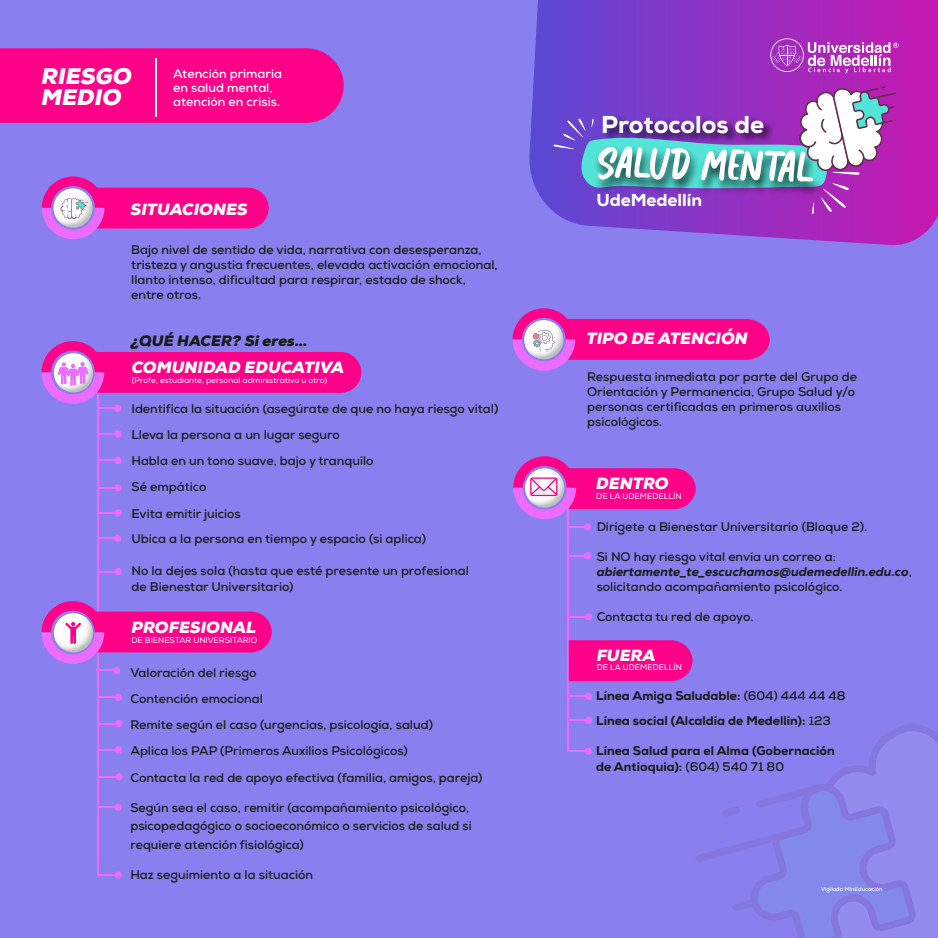
<style>
.page{position:relative;width:938px;height:938px;background:#897fee}
.page>*{position:absolute;margin:0;border:0;box-sizing:border-box;transform-origin:0 0}
.t1{font:800 24.38px "Nexa";color:#fff}
.t2{font:italic 900 22.5px/20.8px "Nexa";color:#fff}
.t3{font:800 17.31px "Nexa";color:#fff}
.t4{font:italic 900 16.25px "Nexa";color:#fff}
.t5{font:italic 900 15px "Nexa";color:#1b1b1a}
.t6{font:700 12.5px/15px "Nexa";color:#1b1b1a}
.t7{font:800 12.5px/25px "Nexa";color:#1b1b1a}
.t8{font:700 12.5px/13.8px "Nexa";color:#fff}
.t9{font:8.12px "Nexa";color:#fff}
.t10{font:700 5.62px "Nexa";color:#fff}
.s1{font-weight:800;font-style:italic}
.s2{font-weight:700}
</style>
<div class="page">
<div style="left:0;top:48px;width:344px;height:75px;background:#ff0089"></div>
<hr style="left:97px;top:376px;width:2px;height:499px;background:#eb6cff">
<div style="left:114px;top:405px;width:7px;height:7px;background:#eb6cff;border-radius:50%"></div>
<hr style="left:155px;top:58px;width:1px;height:58px;background:#fff">
<svg style="left:42px;top:176px;width:227px;height:63px"></svg>
<svg style="left:41px;top:341px;width:320px;height:68px"></svg>
<div style="left:114px;top:430px;width:8px;height:7px;background:#eb6cff;border-radius:50%"></div>
<svg style="left:99px;top:433px;width:15px;height:1px"></svg>
<svg style="left:512px;top:308px;width:257px;height:63px"></svg>
<svg style="left:529px;top:0;width:409px;height:246px;background:#9239c6"></svg>
<svg style="left:770px;top:38px;width:128px;height:36px;background:#bf59c9"></svg>
<svg style="left:553px;top:86px;width:343px;height:128px;background:#8e6dc3"></svg>
<div style="left:114px;top:457px;width:7px;height:7px;background:#eb6cff;border-radius:50%"></div>
<svg style="left:99px;top:460px;width:15px;height:1px"></svg>
<div style="left:114px;top:484px;width:8px;height:7px;background:#eb6cff;border-radius:50%"></div>
<svg style="left:99px;top:487px;width:15px;height:1px"></svg>
<div style="left:114px;top:509px;width:8px;height:7px;background:#eb6cff;border-radius:50%"></div>
<svg style="left:99px;top:512px;width:15px;height:1px"></svg>
<div style="left:114px;top:535px;width:7px;height:7px;background:#eb6cff;border-radius:50%"></div>
<svg style="left:99px;top:538px;width:15px;height:1px"></svg>
<div style="left:113px;top:667px;width:7px;height:7px;background:#eb6cff;border-radius:50%"></div>
<svg style="left:41px;top:601px;width:231px;height:70px"></svg>
<div style="left:115px;top:693px;width:7px;height:8px;background:#eb6cff;border-radius:50%"></div>
<svg style="left:99px;top:696px;width:16px;height:2px"></svg>
<div style="left:115px;top:720px;width:7px;height:7px;background:#eb6cff;border-radius:50%"></div>
<svg style="left:99px;top:723px;width:16px;height:1px"></svg>
<div style="left:115px;top:746px;width:7px;height:7px;background:#eb6cff;border-radius:50%"></div>
<svg style="left:99px;top:749px;width:16px;height:1px"></svg>
<div style="left:116px;top:773px;width:7px;height:7px;background:#eb6cff;border-radius:50%"></div>
<svg style="left:99px;top:776px;width:17px;height:1px"></svg>
<div style="left:115px;top:803px;width:7px;height:7px;background:#eb6cff;border-radius:50%"></div>
<svg style="left:99px;top:806px;width:16px;height:1px"></svg>
<div style="left:115px;top:871px;width:7px;height:7px;background:#eb6cff;border-radius:50%"></div>
<svg style="left:99px;top:874px;width:16px;height:1px"></svg>
<hr style="left:567px;top:501px;width:1px;height:250px;background:#eb6cff">
<div style="left:584px;top:747px;width:8px;height:7px;background:#eb6cff;border-radius:50%"></div>
<svg style="left:568px;top:750px;width:16px;height:1px"></svg>
<div style="left:585px;top:692px;width:7px;height:8px;background:#eb6cff;border-radius:50%"></div>
<svg style="left:568px;top:695px;width:17px;height:2px"></svg>
<div style="left:584px;top:716px;width:8px;height:7px;background:#eb6cff;border-radius:50%"></div>
<svg style="left:568px;top:719px;width:16px;height:1px"></svg>
<div style="left:568px;top:640px;width:124px;height:41px;background:#ff0089"></div>
<svg style="left:513px;top:456px;width:182px;height:63px"></svg>
<svg style="left:696px;top:724px;width:242px;height:214px"></svg>
<div style="left:115px;top:568px;width:7px;height:7px;background:#eb6cff;border-radius:50%"></div>
<svg style="left:99px;top:571px;width:16px;height:1px"></svg>
<div style="left:585px;top:613px;width:7px;height:7px;background:#eb6cff;border-radius:50%"></div>
<svg style="left:568px;top:616px;width:17px;height:1px"></svg>
<div style="left:584px;top:552px;width:7px;height:7px;background:#eb6cff;border-radius:50%"></div>
<svg style="left:568px;top:555px;width:16px;height:1px"></svg>
<div style="left:584px;top:523px;width:7px;height:7px;background:#eb6cff;border-radius:50%"></div>
<svg style="left:568px;top:526px;width:16px;height:1px"></svg>
<h2 class="t2" style="left:41px;top:66px;width:92px">RIESGO<br>MEDIO</h2>
<p class="t8" style="left:173px;top:67px;width:110px">Atención primaria en salud mental, atención en crisis.</p>
<h3 class="t4" style="left:131px;top:198px;width:119px">SITUACIONES</h3>
<p class="t6" style="left:131px;top:242px;width:368px">Bajo nivel de sentido de vida, narrativa con desesperanza, tristeza y angustia frecuentes, elevada activación emocional, llanto intenso, dificultad para respirar, estado de shock, entre otros.</p>
<p class="t5" style="left:131px;top:331px;width:178px">¿QUÉ HACER? Si eres…</p>
<h3 class="t4" style="left:132px;top:357px;width:214px">COMUNIDAD EDUCATIVA</h3>
<p class="t9" style="left:132px;top:375px;width:197px">(Profe, estudiante, personal administrativo u otro)</p>
<p class="t6" style="left:131px;top:395px;width:368px;line-height:26.2px">Identifica la situación (asegúrate de que no haya riesgo vital)<br>Lleva la persona a un lugar seguro<br>Habla en un tono suave, bajo y tranquilo<br>Sé empático<br>Evita emitir juicios</p>
<p class="t6" style="left:131px;top:531px;width:296px">Ubica a la persona en tiempo y espacio (si aplica)</p>
<p class="t6" style="left:131px;top:562px;width:339px;line-height:16.2px">No la dejes sola (hasta que esté presente un profesional de Bienestar Universitario)</p>
<h3 class="t4" style="left:131px;top:617px;width:126px">PROFESIONAL</h3>
<p class="t9" style="left:131px;top:635px;width:127px">DE BIENESTAR UNIVERSITARIO</p>
<p class="t6" style="left:130px;top:659px;width:354px;line-height:26.2px">Valoración del riesgo<br>Contención emocional<br>Remite según el caso (urgencias, psicología, salud)<br>Aplica los PAP (Primeros Auxilios Psicológicos)<br>Contacta la red de apoyo efectiva (familia, amigos, pareja)</p>
<p class="t6" style="left:130px;top:797px;width:343px;line-height:18.8px">Según sea el caso, remitir (acompañamiento psicológico, psicopedagógico o socioeconómico o servicios de salud si requiere atención fisiológica)</p>
<p class="t6" style="left:130px;top:867px;width:184px">Haz seguimiento a la situación</p>
<h1 class="t1" style="left:601px;top:109px;width:164px">Protocolos de</h1>
<h3 class="t3" style="left:596px;top:189px;width:107px">UdeMedellín</h3>
<h3 class="t4" style="left:586px;top:328px;width:163px">TIPO DE ATENCIÓN</h3>
<p class="t6" style="left:587px;top:369px;width:271px">Respuesta inmediata por parte del Grupo de Orientación y Permanencia, Grupo Salud y/o personas certificadas en primeros auxilios psicológicos.</p>
<h3 class="t4" style="left:596px;top:473px;width:74px">DENTRO</h3>
<p class="t9" style="left:596px;top:491px;width:87px">DE LA UDEMEDELLÍN</p>
<p class="t6" style="left:596px;top:519px;width:272px">Dirígete a Bienestar Universitario (Bloque 2).</p>
<p class="t6" style="left:596px;top:549px;width:316px">Si NO hay riesgo vital envía un correo a: <span class="s1">abiertamente_te_escuchamos@udemedellin.edu.co</span>, solicitando acompañamiento psicológico.</p>
<p class="t6" style="left:596px;top:609px;width:158px">Contacta tu red de apoyo.</p>
<h3 class="t4" style="left:596px;top:644px;width:60px">FUERA</h3>
<p class="t9" style="left:596px;top:662px;width:87px">DE LA UDEMEDELLÍN</p>
<p class="t7" style="left:596px;top:683px;width:251px">Línea Amiga Saludable: <span class="s2">(604) 444 44 48<br></span>Línea social (Alcaldía de Medellín): <span class="s2">123</span></p>
<p class="t7" style="left:596px;top:742px;width:240px;line-height:16.2px">Línea Salud para el Alma (Gobernación de Antioquia): <span class="s2">(604) 540 71 80</span></p>
<p class="t10" style="left:821px;top:884px;width:63px">Vigilada MinEducación</p>
</div>
